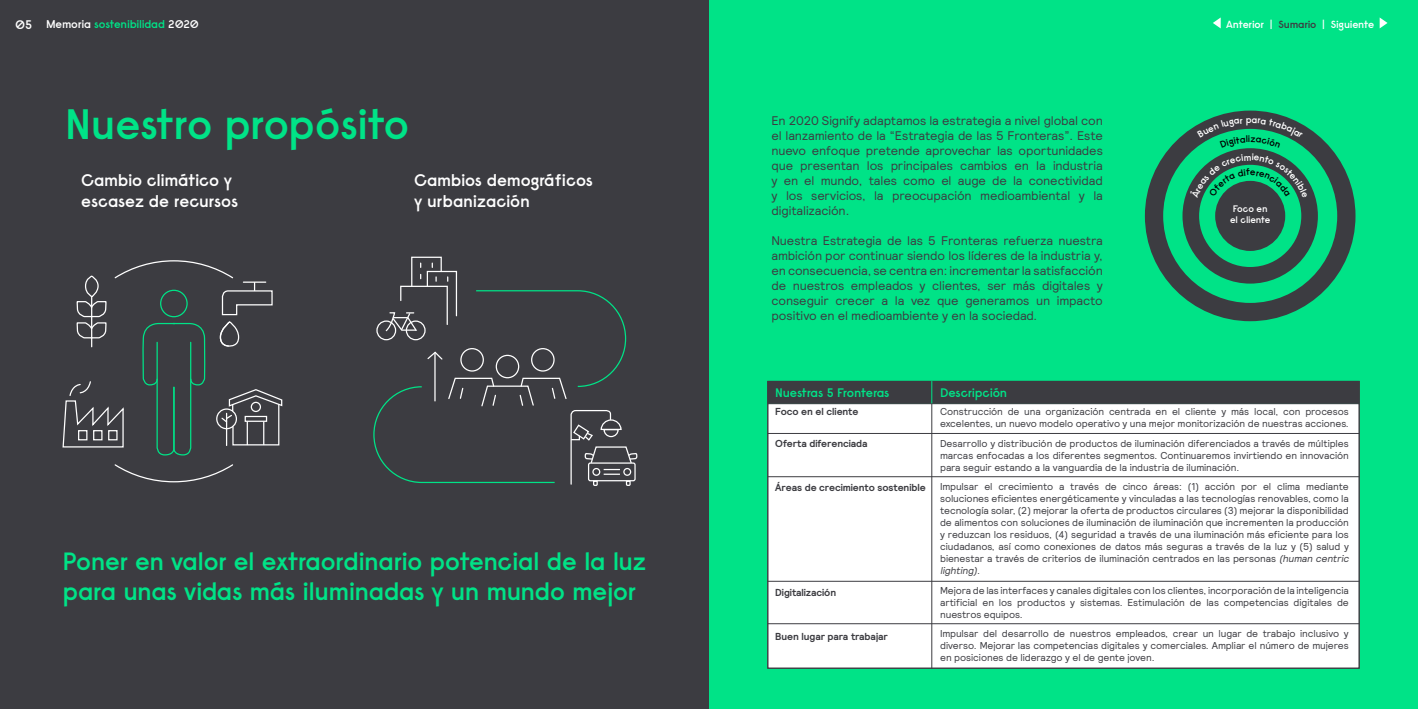
<style>
.page{position:relative;width:1418px;height:709px;background:#fff}
.page>*{position:absolute;margin:0;border:0;box-sizing:border-box;transform-origin:0 0}
.t1{font:600 42.5px "Raisonne";letter-spacing:-.015em;color:#00e387}
.t2{font:600 25px/30px "Raisonne";letter-spacing:-.02em;color:#00e387}
.t3{font:600 16.88px/20.2px "Raisonne";letter-spacing:-.015em;color:#fff}
.t4{font:12.5px/15px "Relative";letter-spacing:-.005em;color:#3c3c41;text-align:justify}
.t5{font:600 12.38px "Raisonne";letter-spacing:-.02em;color:#00e387}
.t6{font:600 11.25px "Raisonne";letter-spacing:-.02em;color:#00e387}
.t7{font:600 10.38px "Raisonne";letter-spacing:-.02em;color:#fff}
.t8{font:700 10.12px "Relative";letter-spacing:-.005em;color:#3c3c41}
.t9{font:10px/12px "Relative";letter-spacing:-.01em;color:#3c3c41;text-align:justify}
.t10{font:600 9.5px/11.4px "Raisonne";letter-spacing:-.025em;color:#fff;text-align:center}
.s1{font-size:12.5px;color:#fff}
.s2{color:#fff}
.s3{color:#3c3c41}
.s4{font-style:italic}
</style>
<div class="page">
<div style="left:0;top:0;width:709px;height:709px;background:#3c3c41"></div>
<div style="left:709px;top:0;width:708px;height:709px;background:#00e387"></div>
<div style="left:767px;top:403px;width:592px;height:265px;background:#fff;border:1px solid #3c3c41"></div>
<div style="left:767px;top:381px;width:592px;height:22px;background:#3c3c41"></div>
<hr style="left:931px;top:403px;width:1px;height:265px;background:#3c3c41">
<svg style="left:931px;top:381px;width:1px;height:22px"></svg>
<hr style="left:767px;top:433px;width:592px;height:1px;background:#3c3c41">
<hr style="left:767px;top:476px;width:592px;height:1px;background:#3c3c41">
<hr style="left:767px;top:581px;width:592px;height:1px;background:#3c3c41">
<hr style="left:767px;top:623px;width:592px;height:1px;background:#3c3c41">
<div style="left:1144px;top:111px;width:211px;height:210px;background:#3c3c41;border-radius:50%"></div>
<div style="left:1163px;top:129px;width:174px;height:174px;background:#00e387;border-radius:50%"></div>
<div style="left:1182px;top:148px;width:135px;height:135px;background:#3c3c41;border-radius:50%"></div>
<div style="left:1199px;top:165px;width:102px;height:102px;background:#00e387;border-radius:50%"></div>
<div style="left:1215px;top:181px;width:70px;height:70px;background:#3c3c41;border-radius:50%"></div>
<svg style="left:1379px;top:17px;width:8px;height:11px"></svg>
<svg style="left:1213px;top:18px;width:7px;height:10px"></svg>
<svg style="left:114px;top:464px;width:119px;height:19px"></svg>
<svg style="left:62px;top:260px;width:221px;height:196px"></svg>
<div style="left:220px;top:321px;width:19px;height:26px;border:1px solid #fff;border-radius:9px"></div>
<svg style="left:373px;top:256px;width:265px;height:230px"></svg>
<hr style="left:434px;top:353px;width:1px;height:48px;background:#fff">
<svg style="left:1197px;top:118px;width:105px;height:29px"></svg>
<svg style="left:1189px;top:154px;width:118px;height:44px"></svg>
<p class="t6" style="left:15px;top:17px;width:185px"><span class="s1">05</span> <span class="s2">Memoria</span> sostenibilidad <span class="s2">2020</span></p>
<h1 class="t1" style="left:65px;top:97px;width:345px">Nuestro propósito</h1>
<h3 class="t3" style="left:81px;top:170px;width:158px">Cambio climático y escasez de recursos</h3>
<h3 class="t3" style="left:414px;top:170px;width:180px">Cambios demográficos y urbanización</h3>
<h2 class="t2" style="left:62px;top:546px;width:585px">Poner en valor el extraordinario potencial de la luz para unas vidas más iluminadas y un mundo mejor</h2>
<p class="t4" style="left:771px;top:112px;width:333px">En 2020 Signify adaptamos la estrategia a nivel global con el lanzamiento de la “Estrategia de las 5 Fronteras”. Este nuevo enfoque pretende aprovechar las oportunidades que presentan los principales cambios en la industria y en el mundo, tales como el auge de la conectividad y los servicios, la preocupación medioambiental y la digitalización.</p>
<p class="t4" style="left:771px;top:232px;width:333px">Nuestra Estrategia de las 5 Fronteras refuerza nuestra ambición por continuar siendo los líderes de la industria y, en consecuencia, se centra en: incrementar la satisfacción de nuestros empleados y clientes, ser más digitales y conseguir crecer a la vez que generamos un impacto positivo en el medioambiente y en la sociedad.</p>
<p class="t7" style="left:1226px;top:17px;width:149px">Anterior | <span class="s3">Sumario</span> | Siguiente</p>
<p class="t10" style="left:1229px;top:202px;width:42px">Foco en el cliente</p>
<p class="t5" style="left:775px;top:384px;width:116px">Nuestras 5 Fronteras</p>
<p class="t8" style="left:775px;top:405px;width:85px">Foco en el cliente</p>
<p class="t8" style="left:775px;top:437px;width:94px">Oferta diferenciada</p>
<p class="t8" style="left:775px;top:481px;width:152px">Áreas de crecimiento sostenible</p>
<p class="t8" style="left:775px;top:585px;width:62px">Digitalización</p>
<p class="t8" style="left:775px;top:629px;width:114px">Buen lugar para trabajar</p>
<p class="t5" style="left:940px;top:384px;width:69px">Descripción</p>
<p class="t9" style="left:940px;top:405px;width:410px">Construcción de una organización centrada en el cliente y más local, con procesos excelentes, un nuevo modelo operativo y una mejor monitorización de nuestras acciones.</p>
<p class="t9" style="left:940px;top:437px;width:410px">Desarrollo y distribución de productos de iluminación diferenciados a través de múltiples marcas enfocadas a los diferentes segmentos. Continuaremos invirtiendo en innovación para seguir estando a la vanguardia de la industria de iluminación.</p>
<p class="t9" style="left:940px;top:480px;width:412px;text-align:left">Impulsar el crecimiento a través de cinco áreas: (1) acción por el clima mediante soluciones eficientes energéticamente y vinculadas a las tecnologías renovables, como la tecnología solar, (2) mejorar la oferta de productos circulares (3) mejorar la disponibilidad de alimentos con soluciones de iluminación de iluminación que incrementen la producción y reduzcan los residuos, (4) seguridad a través de una iluminación más eficiente para los ciudadanos, así como conexiones de datos más seguras a través de la luz y (5) salud y bienestar a través de criterios de iluminación centrados en las personas <span class="s4">(human centric lighting).</span></p>
<p class="t9" style="left:940px;top:584px;width:410px">Mejora de las interfaces y canales digitales con los clientes, incorporación de la inteligencia artificial en los productos y sistemas. Estimulación de las competencias digitales de nuestros equipos.</p>
<p class="t9" style="left:940px;top:627px;width:410px">Impulsar del desarrollo de nuestros empleados, crear un lugar de trabajo inclusivo y diverso. Mejorar las competencias digitales y comerciales. Ampliar el número de mujeres en posiciones de liderazgo y el de gente joven.</p>
</div>
